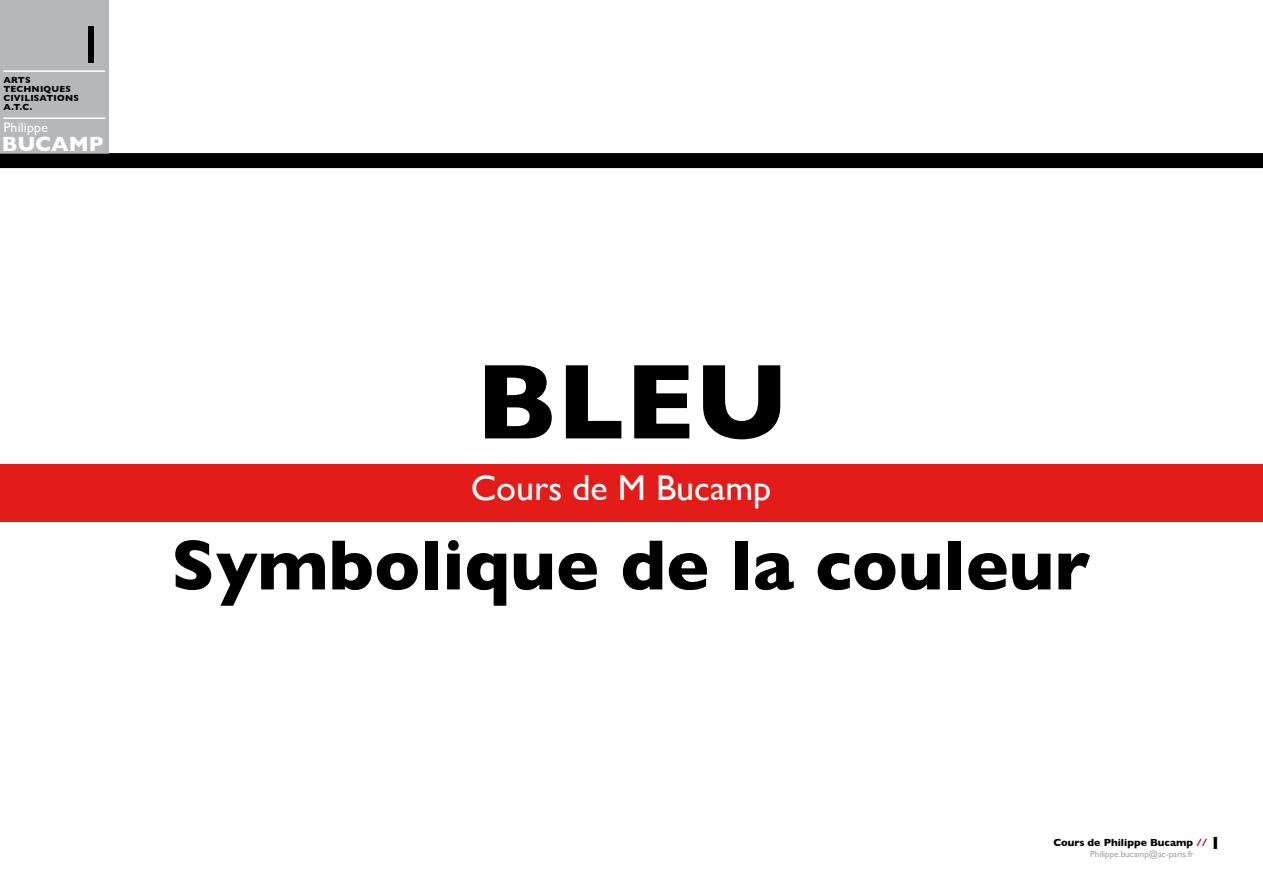
<style>
.page{position:relative;width:1263px;height:893px;background:#fff}
.page>*{position:absolute;margin:0;border:0;box-sizing:border-box;transform-origin:0 0}
.t1{font:700 108px "Gill Sans";color:#000}
.t2{font:700 72px "Gill Sans";color:#000}
.t3{font:54px "Gill Sans";color:#000}
.t4{font:36px "Gill Sans";color:#fff}
.t5{font:700 21px "Gill Sans";color:#fff}
.t6{font:13.8px "Gill Sans";letter-spacing:.015em;color:#fff}
.t7{font:700 10.5px "Gill Sans";color:#000}
.t8{font:700 9px/9px "Gill Sans";letter-spacing:.025em;color:#000}
.t9{font:9px "Gill Sans";color:#a0a2a3}
.s1{color:#cd071e}
.s2{font-size:18px}
</style>
<div class="page">
<div style="left:0;top:153px;width:1263px;height:15px;background:#000"></div>
<div style="left:0;top:0;width:108px;height:153px;background:#b7b8b9"></div>
<hr style="left:3px;top:70px;width:102px;height:2px;background:#fff">
<hr style="left:3px;top:117px;width:102px;height:2px;background:#fff">
<div style="left:1px;top:465px;width:1262px;height:57px;background:#e31b19"></div>
<p class="t8" style="left:3px;top:75px;width:77px">ARTS<br>TECHNIQUES<br>CIVILISATIONS<br>A.T.C.</p>
<h3 class="t3" style="left:77px;top:13px;width:28px">1</h3>
<h3 class="t6" style="left:3px;top:119px;width:46px">Philippe</h3>
<h3 class="t5" style="left:2px;top:127px;width:103px">BUCAMP</h3>
<h1 class="t1" style="left:476px;top:316px;width:314px">BLEU</h1>
<h3 class="t4" style="left:471px;top:467px;width:302px">Cours de M Bucamp</h3>
<h2 class="t2" style="left:171px;top:508px;width:920px">Symbolique de la couleur</h2>
<p class="t7" style="left:1053px;top:834px;width:169px">Cours de Philippe Bucamp <span class="s1">//</span> <span class="s2">1</span></p>
<p class="t9" style="left:1090px;top:848px;width:105px">Philippe.bucamp@ac-paris.fr</p>
</div>
